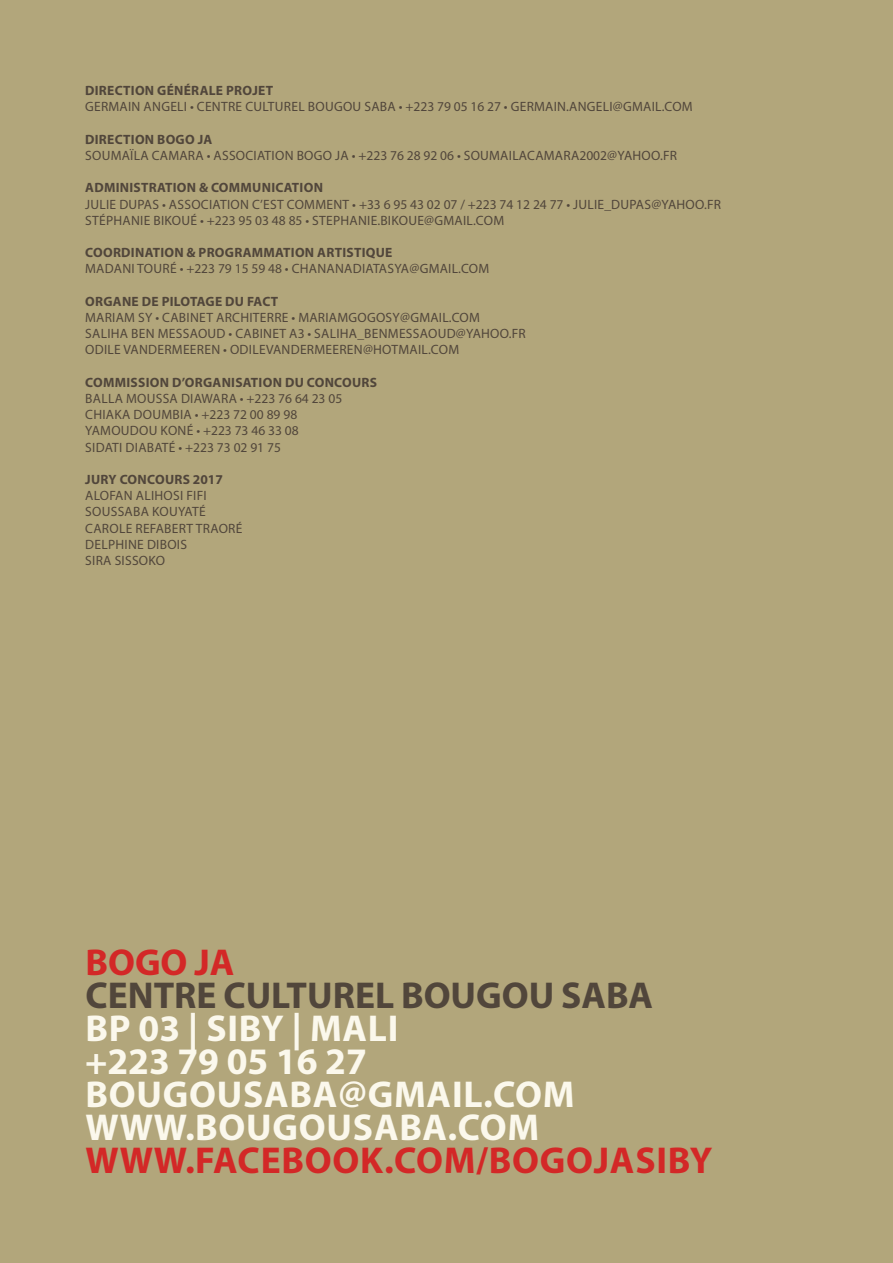
<style>
.page{position:relative;width:893px;height:1263px;background:#b2a67b}
.page>*{position:absolute;margin:0;border:0;box-sizing:border-box;transform-origin:0 0}
.t1{font:700 37.5px/33px "Myriad Pro";letter-spacing:.02em;color:#fbf8ec}
.t2{font:700 37.5px "Myriad Pro";letter-spacing:.02em;color:#d32827}
.t3{font:700 37.5px "Myriad Pro";color:#51463b}
.t4{font:13.5px/16.2px "Myriad Pro";letter-spacing:.02em;color:#51463b}
.t5{font:700 13.5px "Myriad Pro";letter-spacing:.02em;color:#51463b}
.t6{font:13.5px "Myriad Pro";color:#51463b}
</style>
<div class="page">
<p class="t5" style="left:85px;top:82px;width:190px">DIRECTION GÉNÉRALE PROJET</p>
<p class="t4" style="left:85px;top:99px;width:609px">GERMAIN ANGELI • CENTRE CULTUREL BOUGOU SABA • +223 79 05 16 27 • GERMAIN.ANGELI@GMAIL.COM</p>
<p class="t5" style="left:85px;top:130px;width:129px">DIRECTION BOGO JA</p>
<p class="t4" style="left:85px;top:147px;width:133px">SOUMAÏLA CAMARA • ASS</p>
<p class="t4" style="left:236px;top:147px;width:443px">OCIATION BOGO JA • +223 76 28 92 06 • SOUMAILACAMARA2002@YAHOO.FR</p>
<p class="t5" style="left:85px;top:179px;width:239px">ADMINISTRATION &amp; COMMUNICATION</p>
<p class="t4" style="left:85px;top:196px;width:88px">JULIE DUPAS • ASS</p>
<p class="t6" style="left:191px;top:196px;width:395px">OCIATION C’EST COMMENT • +33 6 95 43 02 07 / +223 74 12 24 77 • JULIE</p>
<p class="t4" style="left:604px;top:196px;width:67px">_DUPAS@YAHOO</p>
<p class="t4" style="left:704px;top:196px;width:11px">.FR</p>
<p class="t4" style="left:85px;top:212px;width:420px">STÉPHANIE BIKOUÉ • +223 95 03 48 85 • STEPHANIE.BIKOUE@GMAIL.COM</p>
<p class="t5" style="left:85px;top:244px;width:309px">COORDINATION &amp; PROGRAMMATION ARTISTIQUE</p>
<p class="t4" style="left:85px;top:261px;width:406px">MADANI TOURÉ • +223 79 15 59 48 • CHANANADIATASYA@GMAIL.COM</p>
<p class="t5" style="left:85px;top:292px;width:194px">ORGANE DE PILOTAGE DU FACT</p>
<p class="t4" style="left:85px;top:309px;width:442px">MARIAM SY • CABINET ARCHITERRE • MARIAMGOGOSY@GMAIL.COM<br>SALIHA BEN MESSAOUD • CABINET A3 • SALIHA_BENMESSAOUD@YAHOO.FR<br>ODILE VANDERMEEREN • ODILEVANDERMEEREN@HOTMAIL.COM</p>
<p class="t5" style="left:85px;top:373px;width:293px">COMMISSION D’ORGANISATION DU CONCOURS</p>
<p class="t4" style="left:85px;top:390px;width:258px">BALLA MOUSSA DIAWARA • +223 76 64 23 05<br>CHIAKA DOUMBIA • +223 72 00 89 98<br>YAMOUDOU KONÉ • +223 73 46 33 08<br>SIDATI DIABATÉ • +223 73 02 91 75</p>
<p class="t5" style="left:85px;top:471px;width:80px">JURY CON COURS</p>
<p class="t5" style="left:193px;top:471px;width:31px">2017</p>
<p class="t4" style="left:85px;top:487px;width:159px">ALOFAN ALIHOSI FIFI<br>SOUSSABA KOUYATÉ<br>CAROLE REFABERT TRAORÉ<br>DELPHINE DIBOIS<br>SIRA SISSOKO</p>
<h1 class="t2" style="left:85px;top:937px;width:150px">BOGO JA</h1>
<h1 class="t3" style="left:85px;top:970px;width:569px">CENTRE CULTUREL BOUGOU SABA</h1>
<h1 class="t1" style="left:85px;top:1010px;width:491px">BP 03 | SIBY | MALI<br>+223 79 05 16 27<br>BOUGOUSABA@GMAIL.COM<br>WWW.BOUGOUSABA.COM</h1>
<h1 class="t2" style="left:85px;top:1135px;width:629px">WWW.FACEBOOK.COM/BOGOJASIBY</h1>
</div>
